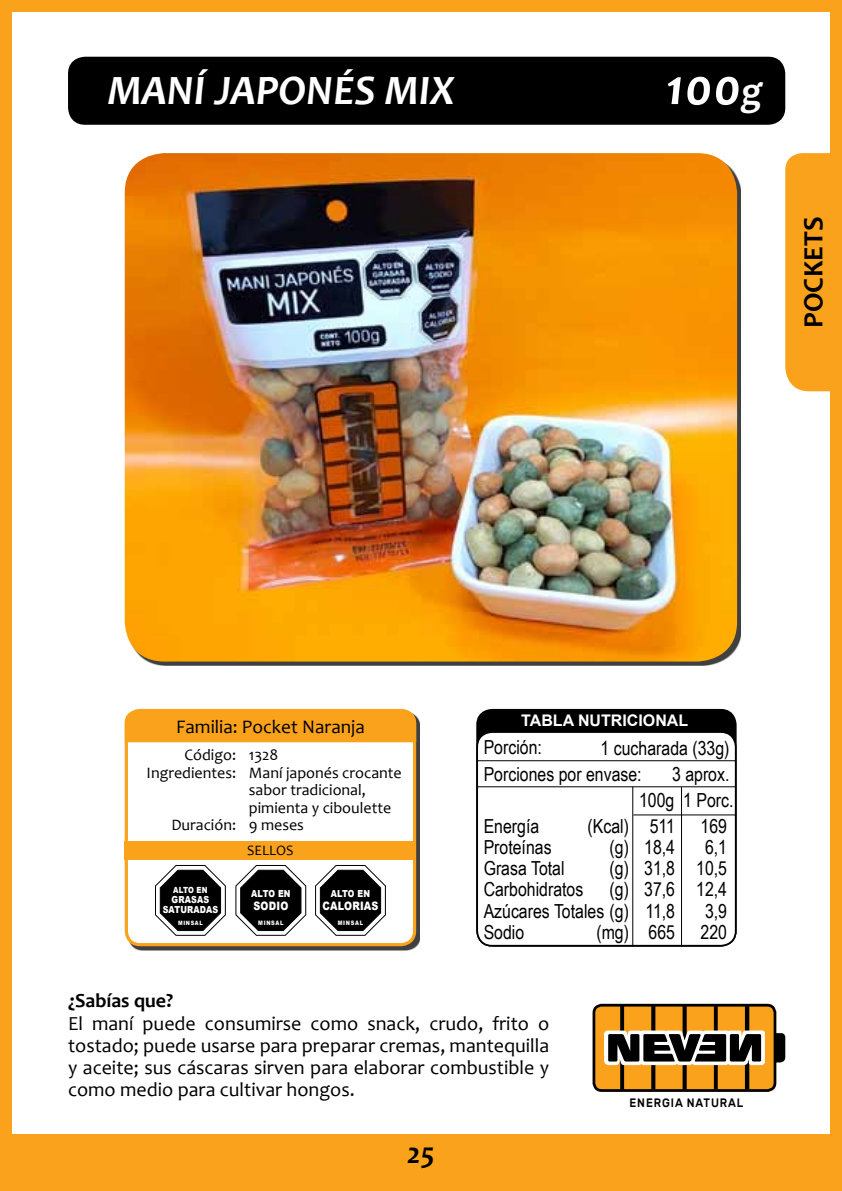
<style>
.page{position:relative;width:842px;height:1191px;background:#fff}
.page>*{position:absolute;margin:0;border:0;box-sizing:border-box;transform-origin:0 0}
.t1{font:italic 700 52px "Candara";color:#fff}
.t2{font:italic 700 42px "Candara";color:#fff}
.t3{font:italic 700 30px "Candara";color:#000}
.t4{font:700 28px "Candara";color:#000}
.t5{font:20px/22px "Candara";color:#000;text-align:justify}
.t6{font:700 20px "Candara";color:#000}
.t7{font:19.4px/21.2px "Arial Narrow";color:#000}
.t8{font:19.2px "Candara";color:#000}
.t9{font:16px/17.6px "Candara";color:#000;text-align:right}
.t10{font:700 16px "Arial";color:#fff}
.t11{font:14.4px "Candara";color:#000}
.t12{font:500 12.2px "Rubik";letter-spacing:.08em;color:#000;scale:.91 1}
.t13{font:900 11.6px "Arial";letter-spacing:.02em;color:#fff;scale:.83 1}
.t14{font:900 9.6px/10.4px "Arial";letter-spacing:.02em;color:#fff;text-align:center;scale:.83 1}
.t15{font:900 8.4px "Arial";letter-spacing:.005em;color:#fff;scale:.83 1}
.t16{font:900 6px "Arial";letter-spacing:.13em;color:#fff;scale:.83 1}
.s1{font-size:40px}
</style>
<div class="page">
<div style="left:0;top:1134px;width:842px;height:57px;background:#faa21b"></div>
<div style="left:68px;top:57px;width:717px;height:68px;background:#000;border-radius:17px"></div>
<svg style="left:596px;top:1007px;width:189px;height:85px;background:#ad803b"></svg>
<div style="left:592px;top:1003px;width:184px;height:88px;border:3px solid #000;border-radius:8px"></div>
<div style="left:477px;top:710px;width:259px;height:235px;background:#000;border-radius:15px"></div>
<div style="left:477px;top:732px;width:259px;height:213px;background:#fff;border-radius:15px"></div>
<div style="left:476px;top:731px;width:261px;height:215px;border:2px solid #000;border-radius:15px"></div>
<hr style="left:477px;top:760px;width:259px;height:1px;background:#000">
<hr style="left:632px;top:787px;width:1px;height:159px;background:#000">
<hr style="left:681px;top:787px;width:1px;height:159px;background:#000">
<hr style="left:477px;top:786px;width:259px;height:1px;background:#000">
<hr style="left:633px;top:814px;width:103px;height:1px;background:#000">
<div style="left:785px;top:153px;width:44px;height:238px;background:#faa21b"></div>
<div style="left:129px;top:713px;width:291px;height:237px;background:#000;opacity:.75"></div>
<div style="left:126px;top:710px;width:289px;height:234px;background:#fff;border-radius:14px"></div>
<div style="left:125px;top:709px;width:291px;height:237px;border:3px solid #faa21b;border-radius:14px"></div>
<div style="left:125px;top:710px;width:291px;height:32px;background:#faa21b"></div>
<div style="left:125px;top:841px;width:291px;height:18px;background:#faa21b"></div>
<img style="left:125px;top:153px;width:612px;height:508px">
<svg style="left:315px;top:865px;width:71px;height:71px"></svg>
<svg style="left:155px;top:865px;width:71px;height:71px"></svg>
<svg style="left:235px;top:865px;width:72px;height:71px"></svg>
<div style="left:0;top:0;width:842px;height:1191px;border:12px solid #faa21b"></div>
<h2 class="t2" style="left:108px;top:64px;width:349px">MANÍ JAPONÉS MIX</h2>
<h1 class="t1" style="left:665px;top:55px;width:99px">100<span class="s1">g</span></h1>
<h3 class="t4" style="left:796px;top:328px;width:113px;rotate:-90deg">POCKETS</h3>
<p class="t8" style="left:176px;top:715px;width:190px">Familia: Pocket Naranja</p>
<p class="t9" style="left:147px;top:746px;width:91px">Código:<br>Ingredientes:</p>
<p class="t9" style="left:171px;top:816px;width:66px">Duración:</p>
<p class="t15" style="left:173px;top:883px;width:43px">ALTO EN</p>
<p class="t14" style="left:163px;top:894px;width:68px">GRASAS<br>SATURADAS</p>
<p class="t16" style="left:178px;top:918px;width:31px">MINSAL</p>
<p class="t9" style="left:249px;top:746px;width:154px;text-align:left">1328<br>Maní japonés crocante sabor tradicional, pimienta y ciboulette<br>9 meses</p>
<p class="t11" style="left:247px;top:841px;width:48px">SELLOS</p>
<p class="t14" style="left:251px;top:888px;width:49px">ALTO EN</p>
<p class="t13" style="left:253px;top:897px;width:44px">SODIO</p>
<p class="t16" style="left:258px;top:918px;width:32px">MINSAL</p>
<p class="t14" style="left:331px;top:888px;width:49px">ALTO EN</p>
<p class="t13" style="left:322px;top:897px;width:69px">CALORIAS</p>
<p class="t16" style="left:338px;top:918px;width:32px">MINSAL</p>
<p class="t6" style="left:68px;top:988px;width:107px">¿Sabías que?</p>
<p class="t10" style="left:521px;top:709px;width:169px">TABLA NUTRICIONAL</p>
<p class="t7" style="left:484px;top:733px;width:159px;line-height:26.4px">Porción:<br>Porciones por envase:</p>
<p class="t7" style="left:601px;top:734px;width:130px;line-height:26.4px;text-align:right">1 cucharada (33g)<br>3 aprox.</p>
<p class="t7" style="left:484px;top:815px;width:147px">Energía<br>Proteínas<br>Grasa Total<br>Carbohidratos<br>Azúcares Totales (g)<br>Sodio</p>
<p class="t7" style="left:639px;top:788px;width:96px">100g 1 Porc.</p>
<p class="t7" style="left:610px;top:815px;width:21px;text-align:justify;text-indent:-22px">(Kcal) (g) (g) (g)</p>
<p class="t7" style="left:596px;top:920px;width:34px">(mg)</p>
<p class="t7" style="left:644px;top:815px;width:32px;text-align:justify">511<br>18,4<br>31,8<br>37,6<br>11,8<br>665</p>
<p class="t7" style="left:696px;top:815px;width:32px;text-align:center">169<br>6,1<br>10,5<br>12,4<br>3,9<br>220</p>
<p class="t5" style="left:68px;top:1012px;width:483px">El maní puede consumirse como snack, crudo, frito o tostado; puede usarse para preparar cremas, mantequilla y aceite; sus cáscaras sirven para elaborar combustible y como medio para cultivar hongos.</p>
<h3 class="t3" style="left:407px;top:1134px;width:29px">25</h3>
<p class="t12" style="left:629px;top:1096px;width:127px">ENERGIA NATURAL</p>
</div>
